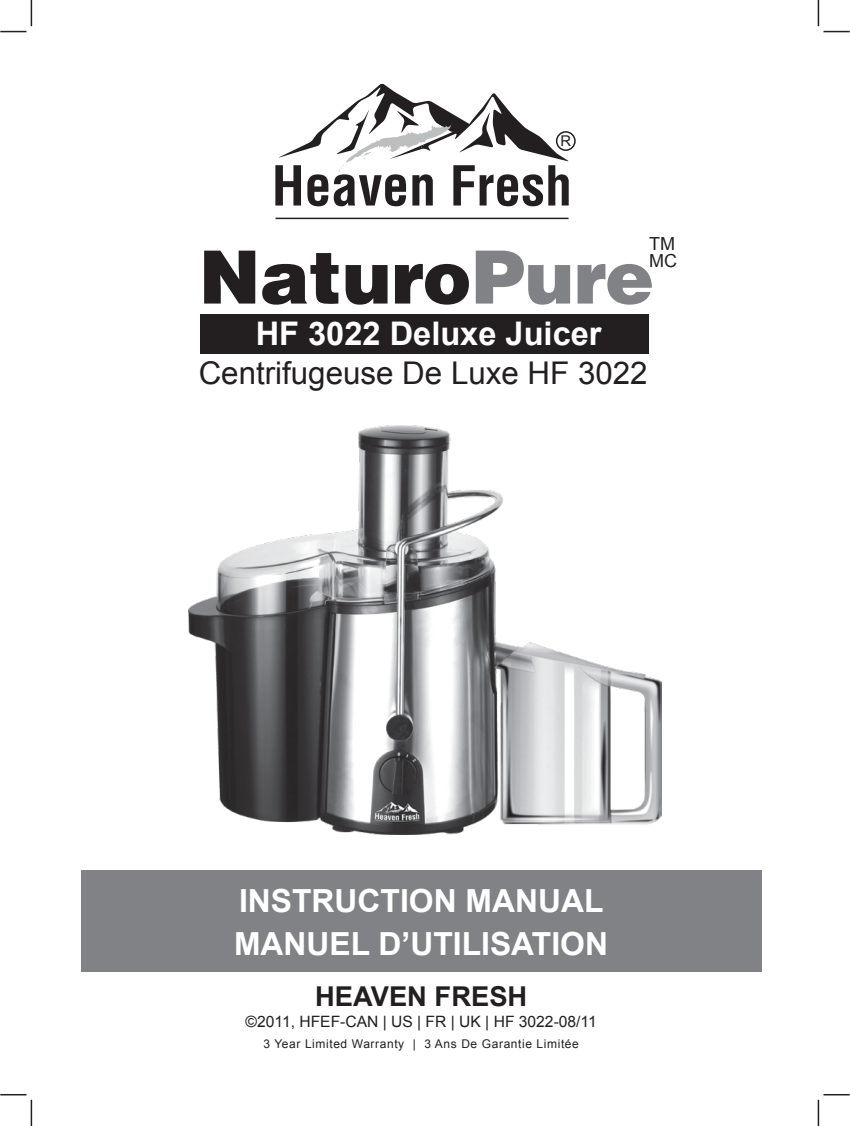
<style>
.page{position:relative;width:850px;height:1126px;background:#fff}
.page>*{position:absolute;margin:0;border:0;box-sizing:border-box;transform-origin:0 0}
.t1{font:900 73.5px "Helvetica";color:#231f20}
.t2{font:700 32.55px "Arial";color:#fff}
.t3{font:700 31.8px/43.5px "Arial";color:#fff}
.t4{font:31.35px "Arial";color:#231f20}
.t5{font:700 27.3px "Arial";color:#231f20}
.t6{font:18px/16.5px "Arial";color:#231f20}
.t7{font:15.6px "Arial";color:#231f20}
.t8{font:14.85px "Arial";color:#231f20}
.t9{font:12px "Arial";letter-spacing:.05em;color:#231f20}
.s1{color:#808285}
</style>
<div class="page">
<hr style="left:817px;top:1100px;width:2px;height:26px;background:#231f20">
<hr style="left:817px;top:0;width:2px;height:26px;background:#231f20">
<svg style="left:0;top:0;width:32px;height:32px"></svg>
<svg style="left:823px;top:31px;width:26px;height:1px"></svg>
<svg style="left:823px;top:1094px;width:26px;height:1px"></svg>
<svg style="left:0;top:1094px;width:32px;height:32px"></svg>
<div style="left:82px;top:870px;width:680px;height:102px;background:#808285"></div>
<img style="left:188px;top:426px;width:473px;height:408px">
<div style="left:200px;top:314px;width:449px;height:39px;background:#231f20"></div>
<hr style="left:275px;top:218px;width:293px;height:1px;background:#231f20">
<svg style="left:275px;top:84px;width:294px;height:122px"></svg>
<div style="left:556px;top:131px;width:19px;height:20px;border:2px solid #231f20;border-radius:50%"></div>
<p class="t8" style="left:560px;top:131px;width:12px">R</p>
<h3 class="t6" style="left:649px;top:236px;width:29px">TM<br>MC</h3>
<h1 class="t1" style="left:199px;top:229px;width:456px">Naturo<span class="s1">Pure</span></h1>
<h2 class="t2" style="left:256px;top:312px;width:347px">HF 3022 Deluxe Juicer</h2>
<h3 class="t4" style="left:199px;top:353px;width:450px">Centrifugeuse De Luxe HF 3022</h3>
<h3 class="t3" style="left:234px;top:880px;width:375px">INSTRUCTION MANUAL<br>MANUEL D’UTILISATION</h3>
<h3 class="t5" style="left:315px;top:979px;width:214px">HEAVEN FRESH</h3>
<h3 class="t7" style="left:245px;top:1012px;width:353px">©2011, HFEF-CAN | US | FR | UK | HF 3022-08/11</h3>
<p class="t9" style="left:263px;top:1036px;width:317px">3 Year Limited Warranty | 3 Ans De Garantie Limitée</p>
</div>
